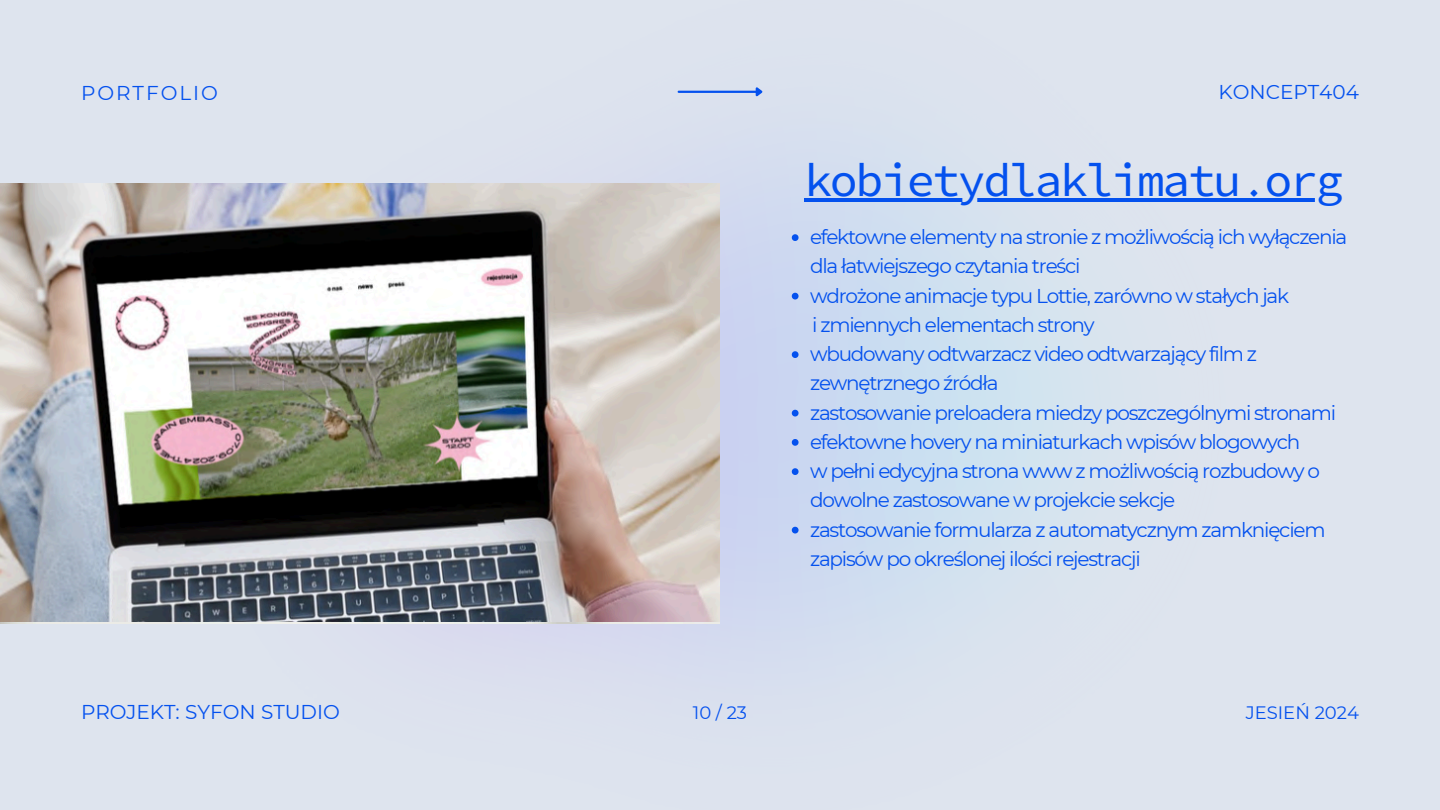
<style>
.page{position:relative;width:1440px;height:810px;background:#dee4ee}
.page>*{position:absolute;margin:0;border:0;box-sizing:border-box;transform-origin:0 0}
.t1{font:40px "Kawkab Mono";letter-spacing:-.06em;color:#0451ee}
.t2{font:20px/29.2px "Montserrat";letter-spacing:-.06em;color:#0451ee}
.t3{font:20px "Montserrat";color:#0451ee}
.t4{font:20px "Montserrat";letter-spacing:.1em;color:#0451ee}
.t5{font:18px "Montserrat";color:#0451ee}
</style>
<div class="page">
<img style="left:167px;top:90px;width:886px;height:551px">
<hr style="left:679px;top:91px;width:77px;height:2px;background:#0451ee">
<svg style="left:754px;top:87px;width:11px;height:13px"></svg>
<img style="left:0;top:184px;width:720px;height:437px">
<hr style="left:804px;top:198px;width:537px;height:4px;background:#0451ee">
<svg style="left:792px;top:234px;width:7px;height:7px"></svg>
<svg style="left:792px;top:293px;width:7px;height:7px"></svg>
<svg style="left:792px;top:351px;width:7px;height:7px"></svg>
<svg style="left:792px;top:410px;width:7px;height:7px"></svg>
<svg style="left:792px;top:439px;width:7px;height:7px"></svg>
<svg style="left:792px;top:468px;width:7px;height:7px"></svg>
<svg style="left:792px;top:527px;width:7px;height:7px"></svg>
<p class="t4" style="left:81px;top:81px;width:139px">PORTFOLIO</p>
<p class="t3" style="left:1218px;top:80px;width:142px">KONCEPT404</p>
<h2 class="t1" style="left:804px;top:159px;width:541px">kobietydlaklimatu.org</h2>
<h2 class="t3" style="left:81px;top:700px;width:260px">PROJEKT: SYFON STUDIO</h2>
<h1 class="t5" style="left:693px;top:701px;width:56px">10 / 23</h1>
<p class="t2" style="left:810px;top:222px;width:539px">efektowne elementy na stronie z możliwością ich wyłączenia dla łatwiejszego czytania treści</p>
<p class="t2" style="left:810px;top:281px;width:481px">wdrożone animacje typu Lottie, zarówno w stałych jak</p>
<p class="t2" style="left:812px;top:310px;width:284px">i zmiennych elementach strony</p>
<p class="t2" style="left:810px;top:339px;width:449px">wbudowany odtwarzacz video odtwarzający film z zewnętrznego źródła</p>
<h3 class="t2" style="left:810px;top:398px;width:528px">zastosowanie preloadera miedzy poszczególnymi stronami</h3>
<p class="t2" style="left:810px;top:427px;width:492px">efektowne hovery na miniaturkach wpisów blogowych</p>
<p class="t2" style="left:810px;top:456px;width:512px">w pełni edycyjna strona www z możliwością rozbudowy o dowolne zastosowane w projekcie sekcje</p>
<p class="t2" style="left:810px;top:515px;width:517px">zastosowanie formularza z automatycznym zamknięciem zapisów po określonej ilości rejestracji</p>
<p class="t5" style="left:1246px;top:701px;width:115px">JESIEŃ 2024</p>
</div>
